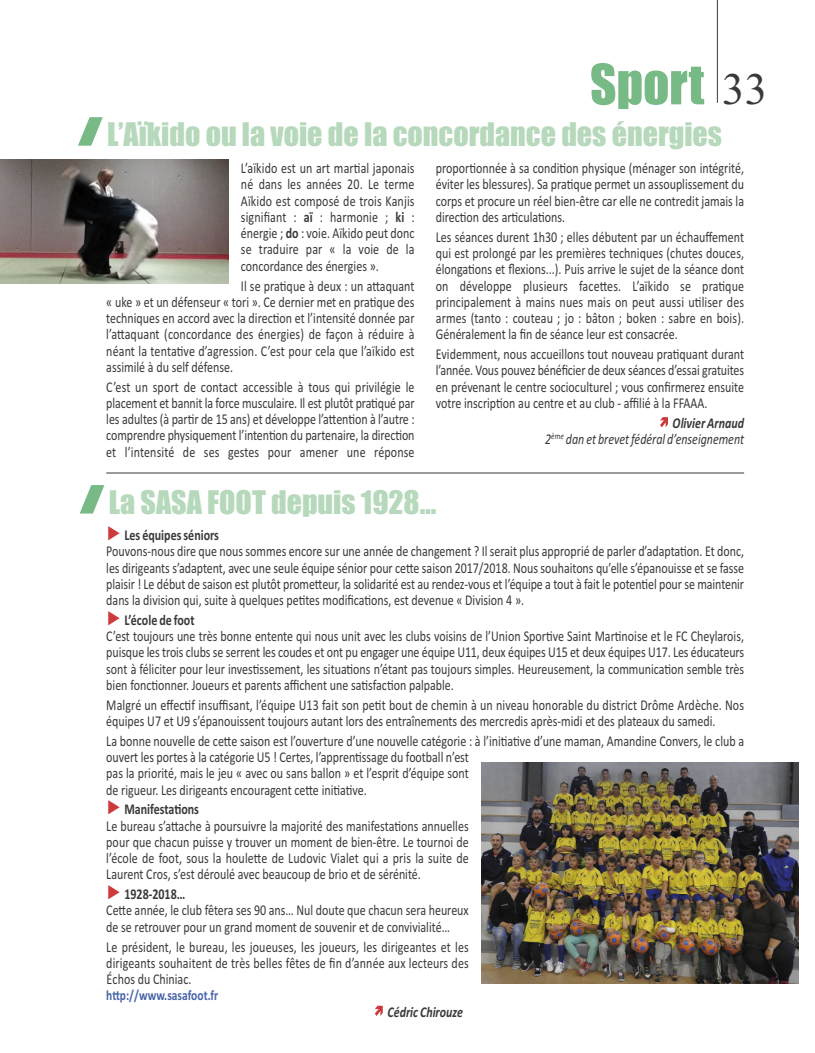
<style>
.page{position:relative;width:815px;height:1053px;background:#fff}
.page>*{position:absolute;margin:0;border:0;box-sizing:border-box;transform-origin:0 0}
.t1{font:51.25px "Impact";color:#77ba85}
.t2{font:30px "Impact";color:#b6d8bb}
.t3{font:15px/16.2px "Calibri";color:#39383a;text-align:justify;scale:.8 1}
.t4{font:italic 15px/16.2px "Calibri";color:#39383a;text-align:right;scale:.8 1}
.t5{font:italic 700 15px "Calibri";color:#39383a;scale:.8 1}
.t6{font:700 14.38px "Calibri";color:#4763a9;scale:.8 1}
.s1{font-family:"Times New Roman";font-size:45px;color:#39383a}
.s2{font-weight:700}
.s3{font-family:"Arial";font-size:20px;color:#cc3a3d}
</style>
<div class="page">
<svg style="left:78px;top:117px;width:25px;height:29px"></svg>
<svg style="left:80px;top:485px;width:24px;height:28px"></svg>
<hr style="left:106px;top:472px;width:638px;height:1px;background:#39383a">
<hr style="left:717px;top:0;width:1px;height:103px;background:#39383a">
<img style="left:0;top:160px;width:228px;height:124px">
<img style="left:481px;top:762px;width:317px;height:221px">
<svg style="left:660px;top:417px;width:8px;height:10px"></svg>
<svg style="left:375px;top:1005px;width:8px;height:10px"></svg>
<h1 class="t1" style="left:590px;top:57px;width:179px">Sport <span class="s1">33</span></h1>
<h2 class="t2" style="left:107px;top:118px;width:617px">L’Aïkido ou la voie de la concordance des énergies</h2>
<p class="t3" style="left:241px;top:160px;width:219px">L’aïkido est un art martial japonais né dans les années 20. Le terme Aïkido est composé de trois Kanjis signifiant : <span class="s2">aï</span> : harmonie ; <span class="s2">ki</span> : énergie ; <span class="s2">do</span> : voie. Aïkido peut donc se traduire par « la voie de la concordance des énergies ».</p>
<p class="t3" style="left:106px;top:277px;width:387px;text-indent:135px">Il se pratique à deux : un attaquant « uke » et un défenseur « tori ». Ce dernier met en pratique des techniques en accord avec la direction et l’intensité donnée par l’attaquant (concordance des énergies) de façon à réduire à néant la tentative d’agression. C’est pour cela que l’aïkido est assimilé à du self défense.</p>
<p class="t3" style="left:106px;top:378px;width:387px">C’est un sport de contact accessible à tous qui privilégie le placement et bannit la force musculaire. Il est plutôt pratiqué par les adultes (à partir de 15 ans) et développe l’attention à l’autre : comprendre physiquement l’intention du partenaire, la direction et l’intensité de ses gestes pour amener une réponse</p>
<p class="t3" style="left:436px;top:160px;width:387px">proportionnée à sa condition physique (ménager son intégrité, éviter les blessures). Sa pratique permet un assouplissement du corps et procure un réel bien-être car elle ne contredit jamais la direction des articulations.</p>
<p class="t3" style="left:436px;top:228px;width:387px">Les séances durent 1h30 ; elles débutent par un échauffement qui est prolongé par les premières techniques (chutes douces, élongations et flexions...). Puis arrive le sujet de la séance dont on développe plusieurs facettes. L’aïkido se pratique principalement à mains nues mais on peut aussi utiliser des armes (tanto : couteau ; jo : bâton ; boken : sabre en bois).<br>Généralement la fin de séance leur est consacrée.</p>
<p class="t3" style="left:436px;top:346px;width:387px">Evidemment, nous accueillons tout nouveau pratiquant durant l’année. Vous pouvez bénéficier de deux séances d’essai gratuites en prévenant le centre socioculturel ; vous confirmerez ensuite votre inscription au centre et au club - affilié à la FFAAA.</p>
<p class="t4" style="left:545px;top:414px;width:250px"><span class="s2">Olivier Arnaud<br></span>2<sup>ème</sup> dan et brevet fédéral d’enseignement</p>
<h2 class="t2" style="left:109px;top:485px;width:329px">La SASA FOOT depuis 1928…</h2>
<p class="t3" style="left:106px;top:526px;width:799px;text-align:left"><span class="s3">►</span> <span class="s2">Les équipes séniors<br></span>Pouvons-nous dire que nous sommes encore sur une année de changement ? Il serait plus approprié de parler d’adaptation. Et donc, les dirigeants s’adaptent, avec une seule équipe sénior pour cette saison 2017/2018. Nous souhaitons qu’elle s’épanouisse et se fasse plaisir ! Le début de saison est plutôt prometteur, la solidarité est au rendez-vous et l’équipe a tout à fait le potentiel pour se maintenir dans la division qui, suite à quelques petites modifications, est devenue « Division 4 ».</p>
<p class="t3" style="left:106px;top:611px;width:799px;text-align:left"><span class="s3">►</span> <span class="s2">L’école de foot<br></span>C’est toujours une très bonne entente qui nous unit avec les clubs voisins de l’Union Sportive Saint Martinoise et le FC Cheylarois, puisque les trois clubs se serrent les coudes et ont pu engager une équipe U11, deux équipes U15 et deux équipes U17. Les éducateurs sont à féliciter pour leur investissement, les situations n’étant pas toujours simples. Heureusement, la communication semble très bien fonctionner. Joueurs et parents affichent une satisfaction palpable.</p>
<p class="t3" style="left:106px;top:696px;width:799px">Malgré un effectif insuffisant, l’équipe U13 fait son petit bout de chemin à un niveau honorable du district Drôme Ardèche. Nos équipes U7 et U9 s’épanouissent toujours autant lors des entraînements des mercredis après-midi et des plateaux du samedi.</p>
<p class="t3" style="left:106px;top:732px;width:799px;text-align:left">La bonne nouvelle de cette saison est l’ouverture d’une nouvelle catégorie : à l’initiative d’une maman, Amandine Convers, le club a ouvert les portes à la catégorie U5 ! Certes, l’apprentissage du football n’est<br>pas la priorité, mais le jeu « avec ou sans ballon » et l’esprit d’équipe sont<br>de rigueur. Les dirigeants encouragent cette initiative.</p>
<p class="t3" style="left:106px;top:801px;width:455px;text-align:left"><span class="s3">►</span> <span class="s2">Manifestations<br></span>Le bureau s’attache à poursuivre la majorité des manifestations annuelles pour que chacun puisse y trouver un moment de bien-être. Le tournoi de l’école de foot, sous la houlette de Ludovic Vialet qui a pris la suite de Laurent Cros, s’est déroulé avec beaucoup de brio et de sérénité.</p>
<p class="t3" style="left:106px;top:885px;width:455px;text-align:left"><span class="s3">►</span> <span class="s2">1928-2018…<br></span>Cette année, le club fêtera ses 90 ans… Nul doute que chacun sera heureux de se retrouver pour un grand moment de souvenir et de convivialité…</p>
<p class="t3" style="left:106px;top:938px;width:455px">Le président, le bureau, les joueuses, les joueurs, les dirigeantes et les dirigeants souhaitent de très belles fêtes de fin d’année aux lecteurs des Échos du Chiniac.</p>
<p class="t6" style="left:106px;top:986px;width:141px">http://www.sasafoot.fr</p>
<p class="t5" style="left:388px;top:1002px;width:96px">Cédric Chirouze</p>
</div>
